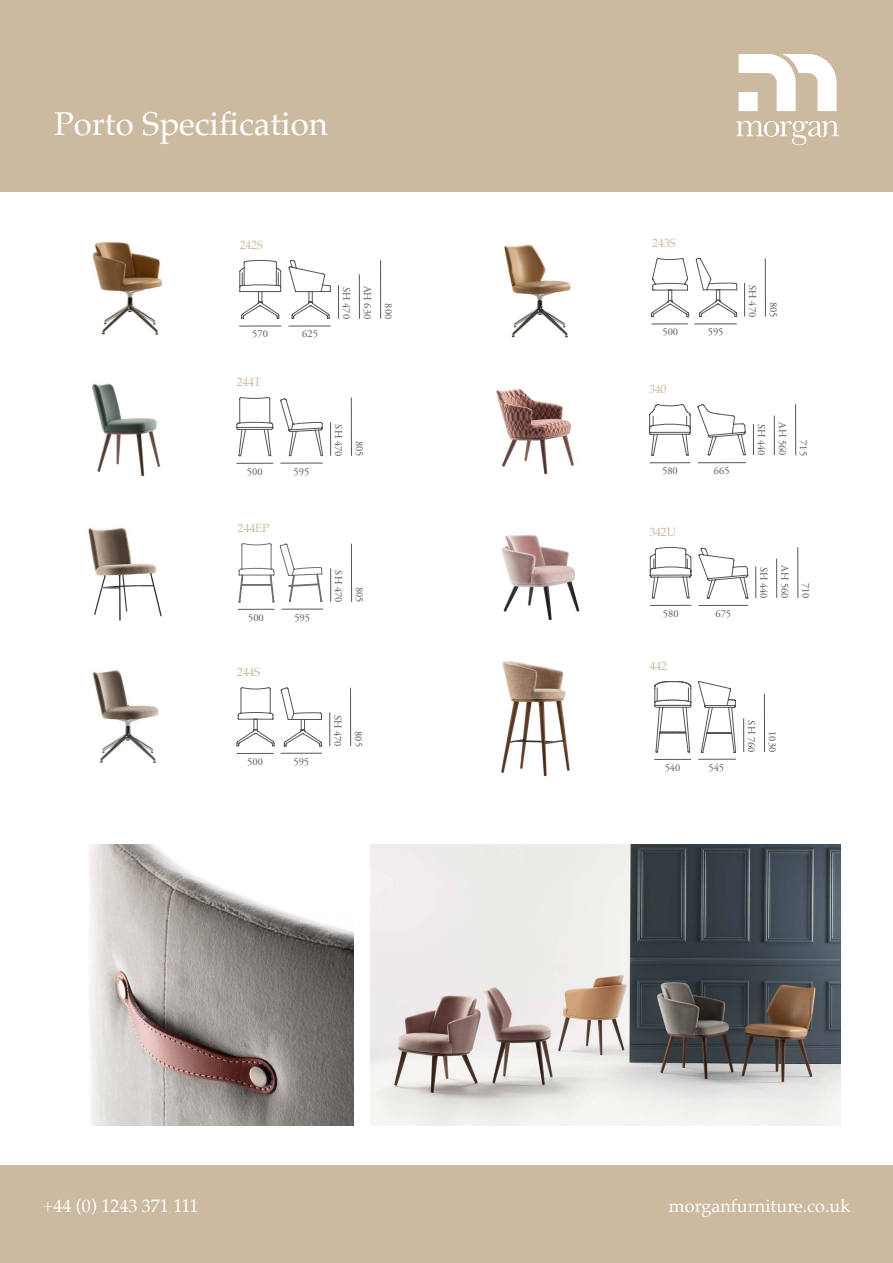
<style>
.page{position:relative;width:893px;height:1263px;background:#fff}
.page>*{position:absolute;margin:0;border:0;box-sizing:border-box;transform-origin:0 0}
.t1{font:33px "Palatino";color:#fff}
.t2{font:18px "Palatino";color:#fff}
.t3{font:12px "Palatino";letter-spacing:-.025em;color:#cbbaa0}
.t4{font:10.5px "Adobe Garamond Pro";letter-spacing:-.005em;color:#545759}
</style>
<div class="page">
<div style="left:0;top:0;width:893px;height:191px;background:#cbbaa0"></div>
<svg style="left:736px;top:121px;width:103px;height:24px"></svg>
<svg style="left:739px;top:54px;width:97px;height:57px"></svg>
<div style="left:739px;top:92px;width:19px;height:19px;background:#fff"></div>
<div style="left:0;top:1165px;width:893px;height:98px;background:#cbbaa0"></div>
<img style="left:504px;top:244px;width:67px;height:94px">
<img style="left:92px;top:241px;width:71px;height:94px">
<hr style="left:239px;top:326px;width:42px;height:1px;background:#545759">
<hr style="left:288px;top:326px;width:43px;height:1px;background:#545759">
<hr style="left:338px;top:285px;width:1px;height:34px;background:#545759">
<hr style="left:359px;top:274px;width:1px;height:45px;background:#545759">
<hr style="left:380px;top:260px;width:1px;height:59px;background:#545759">
<svg style="left:239px;top:260px;width:92px;height:59px"></svg>
<hr style="left:765px;top:258px;width:1px;height:59px;background:#545759">
<hr style="left:651px;top:324px;width:37px;height:1px;background:#545759">
<hr style="left:694px;top:324px;width:43px;height:1px;background:#545759">
<hr style="left:744px;top:283px;width:1px;height:34px;background:#545759">
<svg style="left:651px;top:258px;width:86px;height:59px"></svg>
<img style="left:370px;top:844px;width:470px;height:281px">
<img style="left:93px;top:670px;width:66px;height:93px">
<img style="left:92px;top:383px;width:69px;height:94px">
<img style="left:501px;top:661px;width:69px;height:116px">
<img style="left:88px;top:527px;width:74px;height:94px">
<img style="left:496px;top:389px;width:78px;height:86px">
<img style="left:502px;top:535px;width:78px;height:86px">
<img style="left:89px;top:844px;width:264px;height:281px">
<hr style="left:351px;top:397px;width:1px;height:59px;background:#545759">
<hr style="left:236px;top:463px;width:37px;height:1px;background:#545759">
<hr style="left:280px;top:463px;width:43px;height:1px;background:#545759">
<hr style="left:330px;top:422px;width:1px;height:34px;background:#545759">
<svg style="left:236px;top:397px;width:87px;height:59px"></svg>
<hr style="left:650px;top:605px;width:41px;height:1px;background:#545759">
<hr style="left:699px;top:605px;width:49px;height:1px;background:#545759">
<hr style="left:755px;top:566px;width:1px;height:32px;background:#545759">
<hr style="left:776px;top:558px;width:1px;height:40px;background:#545759">
<hr style="left:797px;top:547px;width:1px;height:51px;background:#545759">
<svg style="left:650px;top:547px;width:98px;height:51px"></svg>
<hr style="left:649px;top:462px;width:41px;height:1px;background:#545759">
<hr style="left:698px;top:462px;width:48px;height:1px;background:#545759">
<hr style="left:753px;top:424px;width:1px;height:31px;background:#545759">
<hr style="left:774px;top:415px;width:1px;height:40px;background:#545759">
<hr style="left:795px;top:404px;width:1px;height:51px;background:#545759">
<svg style="left:649px;top:404px;width:97px;height:51px"></svg>
<hr style="left:350px;top:688px;width:1px;height:58px;background:#545759">
<hr style="left:237px;top:753px;width:37px;height:1px;background:#545759">
<hr style="left:281px;top:753px;width:41px;height:1px;background:#545759">
<hr style="left:329px;top:712px;width:1px;height:34px;background:#545759">
<svg style="left:237px;top:687px;width:85px;height:59px"></svg>
<hr style="left:351px;top:544px;width:1px;height:58px;background:#545759">
<hr style="left:238px;top:609px;width:36px;height:1px;background:#545759">
<hr style="left:282px;top:609px;width:41px;height:1px;background:#545759">
<hr style="left:330px;top:568px;width:1px;height:34px;background:#545759">
<svg style="left:239px;top:543px;width:35px;height:59px"></svg>
<svg style="left:280px;top:544px;width:42px;height:58px"></svg>
<hr style="left:764px;top:694px;width:1px;height:58px;background:#545759">
<hr style="left:654px;top:759px;width:37px;height:1px;background:#545759">
<hr style="left:698px;top:759px;width:38px;height:1px;background:#545759">
<hr style="left:743px;top:718px;width:1px;height:34px;background:#545759">
<svg style="left:654px;top:681px;width:82px;height:72px"></svg>
<h1 class="t1" style="left:54px;top:97px;width:275px">Porto Specification</h1>
<p class="t3" style="left:240px;top:235px;width:25px">242S</p>
<p class="t3" style="left:652px;top:233px;width:25px">243S</p>
<p class="t4" style="left:353px;top:287px;width:34px;rotate:90deg">SH 470</p>
<p class="t4" style="left:374px;top:286px;width:35px;rotate:90deg">AH 630</p>
<p class="t4" style="left:395px;top:303px;width:17px;rotate:90deg">800</p>
<p class="t4" style="left:759px;top:285px;width:34px;rotate:90deg">SH 470</p>
<p class="t4" style="left:780px;top:302px;width:17px;rotate:90deg">805</p>
<p class="t4" style="left:252px;top:327px;width:17px">570</p>
<p class="t4" style="left:302px;top:328px;width:17px">625</p>
<p class="t4" style="left:662px;top:326px;width:17px">500</p>
<p class="t4" style="left:708px;top:326px;width:17px">595</p>
<p class="t3" style="left:237px;top:372px;width:26px">244T</p>
<p class="t3" style="left:649px;top:379px;width:19px">340</p>
<p class="t4" style="left:345px;top:424px;width:34px;rotate:90deg">SH 470</p>
<p class="t4" style="left:366px;top:441px;width:17px;rotate:90deg">805</p>
<p class="t4" style="left:768px;top:424px;width:34px;rotate:90deg">SH 440</p>
<p class="t4" style="left:789px;top:422px;width:35px;rotate:90deg">AH 560</p>
<p class="t4" style="left:810px;top:440px;width:17px;rotate:90deg">715</p>
<p class="t4" style="left:247px;top:465px;width:17px">500</p>
<p class="t4" style="left:294px;top:465px;width:17px">595</p>
<p class="t4" style="left:662px;top:464px;width:17px">580</p>
<p class="t4" style="left:714px;top:464px;width:17px">665</p>
<p class="t3" style="left:238px;top:518px;width:33px">244EP</p>
<p class="t3" style="left:650px;top:522px;width:28px">342U</p>
<p class="t4" style="left:345px;top:570px;width:34px;rotate:90deg">SH 470</p>
<p class="t4" style="left:366px;top:587px;width:17px;rotate:90deg">805</p>
<p class="t4" style="left:770px;top:567px;width:34px;rotate:90deg">SH 440</p>
<p class="t4" style="left:791px;top:565px;width:35px;rotate:90deg">AH 560</p>
<p class="t4" style="left:812px;top:583px;width:17px;rotate:90deg">710</p>
<p class="t4" style="left:248px;top:611px;width:17px">500</p>
<p class="t4" style="left:294px;top:611px;width:17px">595</p>
<p class="t4" style="left:663px;top:607px;width:17px">580</p>
<p class="t4" style="left:715px;top:607px;width:17px">675</p>
<p class="t3" style="left:237px;top:662px;width:25px">244S</p>
<p class="t3" style="left:650px;top:656px;width:19px">442</p>
<p class="t4" style="left:344px;top:714px;width:34px;rotate:90deg">SH 470</p>
<p class="t4" style="left:365px;top:731px;width:17px;rotate:90deg">805</p>
<p class="t4" style="left:758px;top:720px;width:34px;rotate:90deg">SH 760</p>
<p class="t4" style="left:779px;top:731px;width:23px;rotate:90deg">1030</p>
<p class="t4" style="left:247px;top:755px;width:17px">500</p>
<p class="t4" style="left:293px;top:755px;width:17px">595</p>
<p class="t4" style="left:665px;top:761px;width:17px">540</p>
<p class="t4" style="left:708px;top:761px;width:17px">545</p>
<h2 class="t2" style="left:43px;top:1191px;width:157px">+44 (0) 1243 371 111</h2>
<h2 class="t2" style="left:669px;top:1191px;width:183px">morganfurniture.co.uk</h2>
</div>
